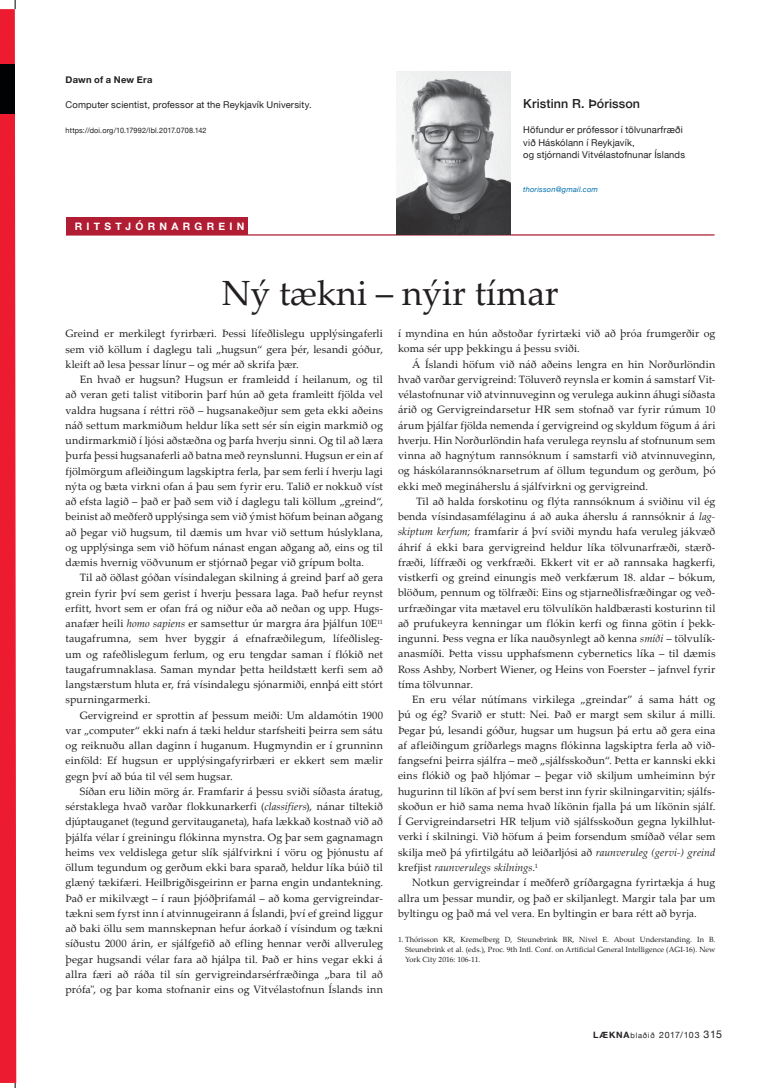
<style>
.page{position:relative;width:780px;height:1088px;background:#fff}
.page>*{position:absolute;margin:0;border:0;box-sizing:border-box;transform-origin:0 0}
.t1{font:35px "Palatino Linotype";color:#231f20}
.t2{font:500 12.5px "Helvetica Neue";letter-spacing:.01em;color:#231f20}
.t3{font:10.62px/15.2px "Palatino Linotype";letter-spacing:.01em;color:#231f20;text-align:justify}
.t4{font:700 10.25px "Helvetica Neue";letter-spacing:.415em;color:#fff}
.t5{font:9.38px/12.5px "Helvetica Neue";letter-spacing:.015em;color:#231f20}
.t6{font:700 9.38px "Helvetica Neue";letter-spacing:.02em;color:#231f20}
.t7{font:8.75px "Helvetica Neue";letter-spacing:.07em;color:#231f20}
.t8{font:7.5px/10px "Palatino Linotype";color:#231f20;text-align:justify}
.t9{font:7.5px "Helvetica Neue";letter-spacing:.02em;color:#231f20}
.t10{font:italic 7.5px "Helvetica Neue";letter-spacing:.025em;color:#006fad}
.s1{font-style:italic}
.s2{font-weight:700}
.s3{font-size:7.5px}
.s4{font-size:10.62px}
</style>
<div class="page">
<div style="left:66px;top:217px;width:181px;height:18px;background:#b11e34"></div>
<hr style="left:66px;top:234px;width:648px;height:2px;background:#b11e34">
<img style="left:396px;top:71px;width:114px;height:163px">
<img style="left:16px;top:901px;width:1px;height:182px">
<div style="left:0;top:0;width:16px;height:1088px;background:#ed1b2f"></div>
<p class="t6" style="left:66px;top:72px;width:88px">Dawn of a New Era</p>
<p class="t5" style="left:66px;top:99px;width:247px">Computer scientist, professor at the Reykjavík University.</p>
<p class="t9" style="left:66px;top:125px;width:142px">https://doi.org/10.17992/lbl.2017.0708.142</p>
<p class="t4" style="left:75px;top:219px;width:171px">RITSTJÓRNARGREIN</p>
<p class="t2" style="left:523px;top:94px;width:118px">Kristinn R. Þórisson</p>
<p class="t5" style="left:523px;top:124px;width:163px">Höfundur er prófessor í tölvunarfræði við Háskólann í Reykjavík,<br>og stjórnandi Vitvélastofnunar Íslands</p>
<p class="t10" style="left:523px;top:184px;width:76px">thorisson@gmail.com</p>
<h1 class="t1" style="left:222px;top:268px;width:338px">Ný tækni – nýir tímar</h1>
<p class="t3" style="left:66px;top:326px;width:319px">Greind er merkilegt fyrirbæri. Þessi lífeðlislegu upplýsingaferli sem við köllum í daglegu tali „hugsun“ gera þér, lesandi góður, kleift að lesa þessar línur – og mér að skrifa þær.</p>
<p class="t3" style="left:66px;top:371px;width:319px;text-indent:14px">En hvað er hugsun? Hugsun er framleidd í heilanum, og til að veran geti talist vitiborin þarf hún að geta framleitt fjölda vel valdra hugsana í réttri röð – hugsanakeðjur sem geta ekki aðeins náð settum markmiðum heldur líka sett sér sín eigin markmið og undirmarkmið í ljósi aðstæðna og þarfa hverju sinni. Og til að læra þurfa þessi hugsanaferli að batna með reynslunni. Hugsun er ein af fjölmörgum afleiðingum lagskiptra ferla, þar sem ferli í hverju lagi nýta og bæta virkni ofan á þau sem fyrir eru. Talið er nokkuð víst að efsta lagið – það er það sem við í daglegu tali köllum „greind“, beinist að meðferð upplýsinga sem við ýmist höfum beinan aðgang að þegar við hugsum, til dæmis um hvar við settum húslyklana, og upplýsinga sem við höfum nánast engan aðgang að, eins og til dæmis hvernig vöðvunum er stjórnað þegar við grípum bolta.</p>
<p class="t3" style="left:66px;top:570px;width:319px;text-indent:14px">Til að öðlast góðan vísindalegan skilning á greind þarf að gera grein fyrir því sem gerist í hverju þessara laga. Það hefur reynst erfitt, hvort sem er ofan frá og niður eða að neðan og upp. Hugs&shy;anafær heili <span class="s1">homo sapiens</span> er samsettur úr margra ára þjálfun 10E<sup>11 </sup>taugafrumna, sem hver byggir á efnafræðilegum, lífeðlisleg&shy;um og rafeðlislegum ferlum, og eru tengdar saman í flókið net taugafrumnaklasa. Saman myndar þetta heildstætt kerfi sem að langstærstum hluta er, frá vísindalegu sjónarmiði, ennþá eitt stórt spurningarmerki.</p>
<p class="t3" style="left:66px;top:707px;width:319px;text-indent:14px">Gervigreind er sprottin af þessum meiði: Um aldamótin 1900 var „computer“ ekki nafn á tæki heldur starfsheiti þeirra sem sátu og reiknuðu allan daginn í huganum. Hugmyndin er í grunninn einföld: Ef hugsun er upplýsingafyrirbæri er ekkert sem mælir gegn því að búa til vél sem hugsar.</p>
<p class="t3" style="left:66px;top:783px;width:319px;text-indent:14px">Síðan eru liðin mörg ár. Framfarir á þessu sviði síðasta áratug, sérstaklega hvað varðar flokkunarkerfi (<span class="s1">classifiers</span>), nánar tiltekið djúptauganet (tegund gervitauganeta), hafa lækkað kostnað við að þjálfa vélar í greiningu flókinna mynstra. Og þar sem gagnamagn heims vex veldislega getur slík sjálfvirkni í vöru og þjónustu af öllum tegundum og gerðum ekki bara sparað, heldur líka búið til glæný tækifæri. Heilbrigðisgeirinn er þarna engin undantekning.<br>Það er mikilvægt – í raun þjóðþrifamál – að koma gervigreindar&shy;tækni sem fyrst inn í atvinnugeirann á Íslandi, því ef greind liggur að baki öllu sem mannskepnan hefur áorkað í vísindum og tækni síðustu 2000 árin, er sjálfgefið að efling hennar verði allveruleg þegar hugsandi vélar fara að hjálpa til. Það er hins vegar ekki á allra færi að ráða til sín gervigreindarsérfræðinga „bara til að prófa", og þar koma stofnanir eins og Vitvélastofnun Íslands inn</p>
<p class="t3" style="left:398px;top:325px;width:319px">í myndina en hún aðstoðar fyrirtæki við að þróa frumgerðir og koma sér upp þekkingu á þessu sviði.</p>
<p class="t3" style="left:398px;top:356px;width:319px;text-indent:14px">Á Íslandi höfum við náð aðeins lengra en hin Norðurlöndin hvað varðar gervigreind: Töluverð reynsla er komin á samstarf Vit&shy;vélastofnunar við atvinnuveginn og verulega aukinn áhugi síðasta árið og Gervigreindarsetur HR sem stofnað var fyrir rúmum 10 árum þjálfar fjölda nemenda í gervigreind og skyldum fögum á ári hverju. Hin Norðurlöndin hafa verulega reynslu af stofnunum sem vinna að hagnýtum rannsóknum í samstarfi við atvinnuveginn, og háskólarannsóknarsetrum af öllum tegundum og gerðum, þó ekki með megináherslu á sjálfvirkni og gervigreind.</p>
<p class="t3" style="left:398px;top:493px;width:319px;text-indent:18px">Til að halda forskotinu og flýta rannsóknum á sviðinu vil ég benda vísindasamfélaginu á að auka áherslu á rannsóknir á <span class="s1">lag&shy;skiptum kerfum;</span> framfarir á því sviði myndu hafa veruleg jákvæð áhrif á ekki bara gervigreind heldur líka tölvunarfræði, stærð&shy;fræði, líffræði og verkfræði. Ekkert vit er að rannsaka hagkerfi, vistkerfi og greind einungis með verkfærum 18. aldar – bókum, blöðum, pennum og tölfræði: Eins og stjarneðlisfræðingar og veð&shy;urfræðingar vita mætavel eru tölvulíkön haldbærasti kosturinn til að prufukeyra kenningar um flókin kerfi og finna götin í þekk&shy;ingunni. Þess vegna er líka nauðsynlegt að kenna <span class="s1">smíði</span> – tölvulík&shy;anasmíði. Þetta vissu upphafsmenn cybernetics líka – til dæmis Ross Ashby, Norbert Wiener, og Heins von Foerster – jafnvel fyrir tíma tölvunnar.</p>
<p class="t3" style="left:398px;top:691px;width:319px;text-indent:14px">En eru vélar nútímans virkilega „greindar” á sama hátt og þú og ég? Svarið er stutt: Nei. Það er margt sem skilur á milli.<br>Þegar þú, lesandi góður, hugsar um hugsun þá ertu að gera eina af afleiðingum gríðarlegs magns flókinna lagskiptra ferla að við&shy;fangsefni þeirra sjálfra – með „sjálfsskoðun“. Þetta er kannski ekki eins flókið og það hljómar – þegar við skiljum umheiminn býr hugurinn til líkön af því sem berst inn fyrir skilningarvitin; sjálfs&shy;skoðun er hið sama nema hvað líkönin fjalla þá um líkönin sjálf.<br>Í Gervigreindarsetri HR teljum við sjálfsskoðun gegna lykilhlut&shy;verki í skilningi. Við höfum á þeim forsendum smíðað vélar sem skilja með þá yfirtilgátu að leiðarljósi að <span class="s1">raunveruleg (gervi-) greind </span>krefjist <span class="s1">raunverulegs skilnings</span>.<sup>1</sup></p>
<p class="t3" style="left:398px;top:875px;width:319px;text-indent:14px">Notkun gervigreindar í meðferð gríðargagna fyrirtækja á hug allra um þessar mundir, og það er skiljanlegt. Margir tala þar um byltingu og það má vel vera. En byltingin er bara rétt að byrja.</p>
<p class="t8" style="left:405px;top:934px;width:312px;text-indent:-7px">1. Thórisson KR, Kremelberg D, Steunebrink BR, Nivel E. About Understanding. In B.<br>Steunebrink et al. (eds.), Proc. 9th Intl. Conf. on Artificial General Intelligence (AGI-16). New York City 2016: 106-11.</p>
<p class="t7" style="left:593px;top:1028px;width:130px"><span class="s2">LÆKNA</span><span class="s3">blaðið</span> 2017/103 <span class="s4">315</span></p>
</div>
